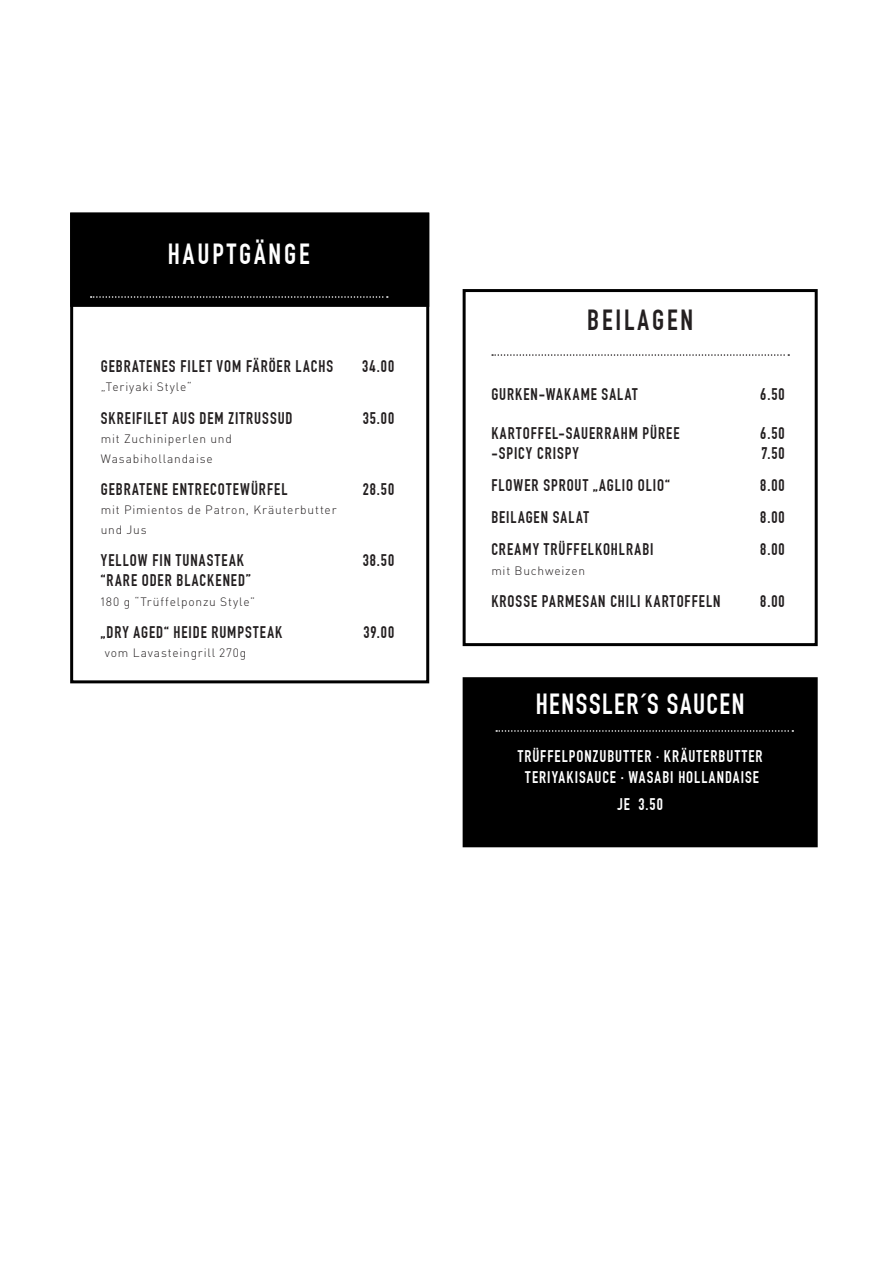
<style>
.page{position:relative;width:893px;height:1263px;background:#fff}
.page>*{position:absolute;margin:0;border:0;box-sizing:border-box;transform-origin:0 0}
.t1{font:700 28.5px "DIN Condensed";letter-spacing:.06em;color:#fff}
.t2{font:700 28.5px "DIN Condensed";letter-spacing:.1em;color:#fff}
.t3{font:700 28.5px "DIN Condensed";letter-spacing:.1em;color:#231f20}
.t4{font:700 16.5px "DIN Condensed";letter-spacing:.065em;color:#231f20}
.t5{font:700 16.5px/27px "DIN Condensed";letter-spacing:.065em;color:#fff;text-align:center}
.t6{font:300 12px/19.5px "DIN Pro";letter-spacing:.065em;color:#231f20}
</style>
<div class="page">
<div style="left:70px;top:213px;width:359px;height:94px;background:#000;border:2px solid #000"></div>
<div style="left:70px;top:213px;width:359px;height:470px;border:3px solid #000"></div>
<svg style="left:91px;top:296px;width:297px;height:2px"></svg>
<div style="left:463px;top:289px;width:355px;height:357px;background:#fff;border:3px solid #000"></div>
<svg style="left:492px;top:354px;width:297px;height:2px"></svg>
<div style="left:463px;top:677px;width:355px;height:170px;background:#000;border:2px solid #000"></div>
<svg style="left:496px;top:730px;width:297px;height:2px"></svg>
<p class="t2" style="left:168px;top:238px;width:143px">HAUPTGÄNGE</p>
<p class="t4" style="left:101px;top:356px;width:234px">GEBRATENES FILET VOM FÄRÖER LACHS</p>
<p class="t4" style="left:362px;top:356px;width:34px">34.00</p>
<p class="t6" style="left:101px;top:377px;width:92px">„Teriyaki Style“</p>
<p class="t4" style="left:101px;top:408px;width:193px">SKREIFILET AUS DEM ZITRUSSUD</p>
<p class="t4" style="left:363px;top:408px;width:33px">35.00</p>
<p class="t6" style="left:101px;top:428px;width:133px">mit Zuchiniperlen und<br>Wasabihollandaise</p>
<p class="t4" style="left:101px;top:479px;width:188px">GEBRATENE ENTRECOTEWÜRFEL</p>
<p class="t4" style="left:363px;top:479px;width:33px">28.50</p>
<p class="t6" style="left:101px;top:500px;width:237px">mit Pimientos de Patron, Kräuterbutter und Jus</p>
<p class="t4" style="left:101px;top:551px;width:145px">YELLOW FIN TUNASTEAK</p>
<p class="t4" style="left:363px;top:551px;width:33px">38.50</p>
<p class="t4" style="left:101px;top:571px;width:151px">“RARE ODER BLACKENED”</p>
<p class="t6" style="left:101px;top:591px;width:156px">180 g “Trüffelponzu Style”</p>
<p class="t4" style="left:101px;top:622px;width:183px">„DRY AGED“ HEIDE RUMPSTEAK</p>
<p class="t4" style="left:363px;top:622px;width:32px">39.00</p>
<p class="t6" style="left:105px;top:643px;width:143px">vom Lavasteingrill 270g</p>
<p class="t3" style="left:587px;top:303px;width:107px">BEILAGEN</p>
<p class="t4" style="left:491px;top:385px;width:148px">GURKEN-WAKAME SALAT</p>
<p class="t4" style="left:760px;top:385px;width:26px">6.50</p>
<p class="t4" style="left:491px;top:424px;width:190px">KARTOFFEL-SAUERRAHM PÜREE</p>
<p class="t4" style="left:760px;top:424px;width:26px">6.50</p>
<p class="t4" style="left:491px;top:443px;width:89px">-SPICY CRISPY</p>
<p class="t4" style="left:761px;top:443px;width:25px">7.50</p>
<p class="t4" style="left:491px;top:475px;width:180px">FLOWER SPROUT „AGLIO OLIO“</p>
<p class="t4" style="left:760px;top:475px;width:26px">8.00</p>
<p class="t4" style="left:491px;top:508px;width:99px">BEILAGEN SALAT</p>
<p class="t4" style="left:760px;top:508px;width:26px">8.00</p>
<p class="t4" style="left:491px;top:540px;width:164px">CREAMY TRÜFFELKOHLRABI</p>
<p class="t4" style="left:760px;top:540px;width:26px">8.00</p>
<p class="t6" style="left:491px;top:560px;width:95px">mit Buchweizen</p>
<p class="t4" style="left:491px;top:592px;width:231px">KROSSE PARMESAN CHILI KARTOFFELN</p>
<p class="t4" style="left:760px;top:592px;width:26px">8.00</p>
<p class="t1" style="left:536px;top:687px;width:210px">HENSSLER´S SAUCEN</p>
<p class="t5" style="left:518px;top:743px;width:246px">TRÜFFELPONZUBUTTER · KRÄUTERBUTTER</p>
<p class="t5" style="left:525px;top:764px;width:235px">TERIYAKISAUCE · WASABI HOLLANDAISE<br>JE 3.50</p>
</div>
